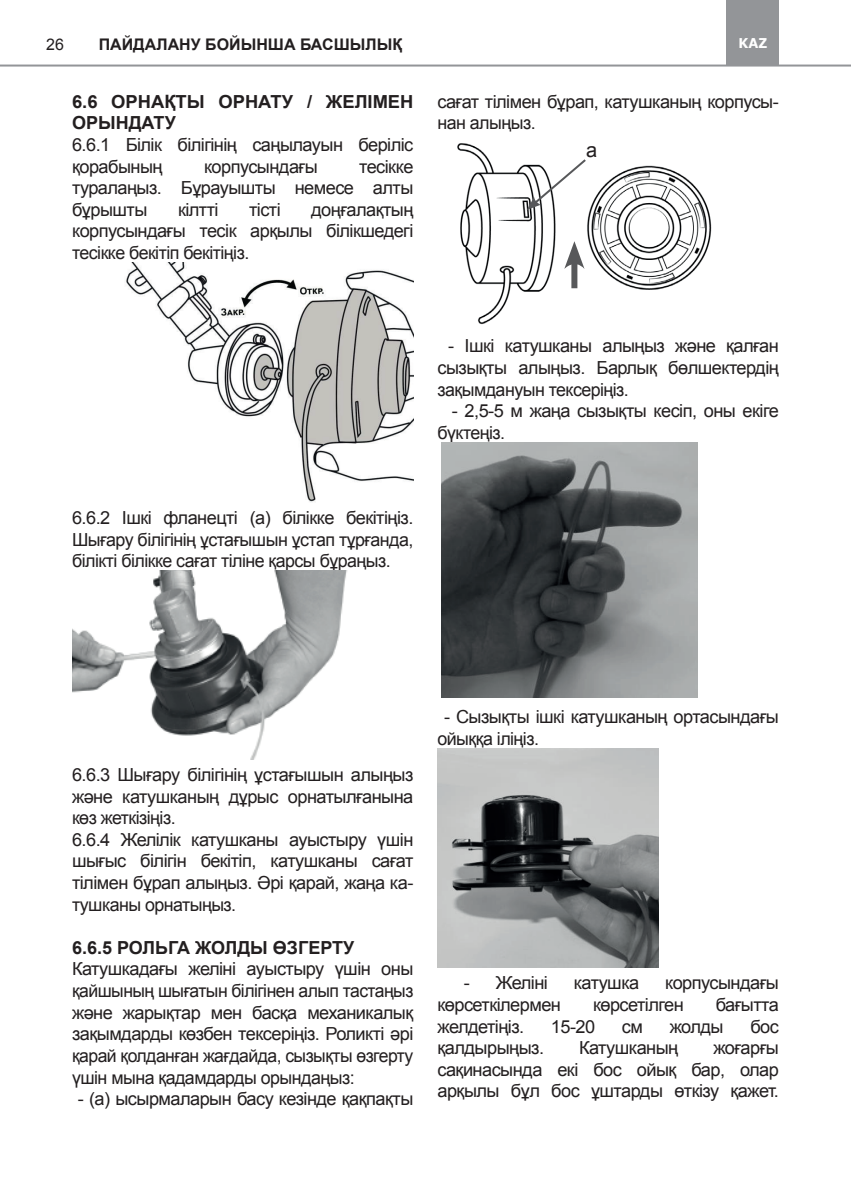
<style>
.page{position:relative;width:851px;height:1191px;background:#fff}
.page>*{position:absolute;margin:0;border:0;box-sizing:border-box;transform-origin:0 0}
.t1{font:20px "Arial";color:#231f20}
.Текст{font:18px/21.6px "Arial";letter-spacing:-.03em;color:#231f20;text-align:justify}
.Текст-2{font:700 18px/21.6px "Arial";color:#231f20}
.t2{font:700 16px "Arial";color:#231f20}
.t3{font:16px "Arial";color:#231f20}
.t4{font:700 13.6px "Verdana";color:#fff;scale:.95 1}
</style>
<div class="page">
<img style="left:125px;top:263px;width:288px;height:239px">
<img style="left:72px;top:571px;width:275px;height:188px">
<img style="left:457px;top:143px;width:255px;height:182px">
<svg style="left:526px;top:157px;width:62px;height:53px"></svg>
<div style="left:571px;top:258px;width:6px;height:30px;background:#57585a"></div>
<svg style="left:564px;top:241px;width:20px;height:28px"></svg>
<img style="left:442px;top:442px;width:255px;height:255px">
<img style="left:437px;top:748px;width:221px;height:219px">
<div style="left:726px;top:0;width:52px;height:66px;background:#939598"></div>
<hr style="left:0;top:65px;width:850px;height:2px;background:#939598">
<p class="t3" style="left:46px;top:34px;width:19px">26</p>
<p class="t2" style="left:99px;top:34px;width:305px">ПАЙДАЛАНУ БОЙЫНША БАСШЫЛЫҚ</p>
<p class="t4" style="left:738px;top:34px;width:32px">KAZ</p>
<p class="Текст-2" style="left:72px;top:91px;width:343px">6.6 ОРНАҚТЫ ОРНАТУ / ЖЕЛІМЕН<br>ОРЫНДАТУ</p>
<p class="Текст" style="left:72px;top:134px;width:343px">6.6.1 Білік білігінің саңылауын беріліс қорабының</p>
<p class="Текст" style="left:72px;top:156px;width:343px;text-indent:287px">тесікке туралаңыз. Бұрауышты немесе алты бұрышты</p>
<p class="Текст" style="left:204px;top:156px;width:115px">корпусындағы</p>
<p class="Текст" style="left:178px;top:199px;width:42px">кілтті</p>
<p class="Текст" style="left:249px;top:199px;width:33px">тісті</p>
<p class="Текст" style="left:72px;top:199px;width:343px;text-indent:239px">доңғалақтың корпусындағы тесік арқылы білікшедегі тесікке бекітіп бекітіңіз.</p>
<p class="Текст" style="left:437px;top:91px;width:343px">сағат тілімен бұрап, катушканың корпусы&shy;нан алыңыз.</p>
<p class="t1" style="left:586px;top:137px;width:13px">а</p>
<p class="Текст" style="left:437px;top:335px;width:343px;text-indent:11px">- Ішкі катушканы алыңыз және қалған сызықты алыңыз. Барлық бөлшектердің зақымдануын тексеріңіз.</p>
<p class="Текст" style="left:437px;top:400px;width:343px;text-indent:14px">- 2,5-5 м жаңа сызықты кесіп, оны екіге бүктеңіз.</p>
<p class="Текст" style="left:72px;top:507px;width:343px">6.6.2 Ішкі фланецті (а) білікке бекітіңіз.<br>Шығару білігінің ұстағышын ұстап тұрғанда, білікті білікке сағат тіліне қарсы бұраңыз.</p>
<p class="Текст" style="left:72px;top:764px;width:343px">6.6.3 Шығару білігінің ұстағышын алыңыз және катушканың дұрыс орнатылғанына көз жеткізіңіз.</p>
<p class="Текст" style="left:72px;top:829px;width:343px">6.6.4 Желілік катушканы ауыстыру үшін шығыс білігін бекітіп, катушканы сағат тілімен бұрап алыңыз. Әрі қарай, жаңа ка&shy;тушканы орнатыңыз.</p>
<p class="Текст-2" style="left:72px;top:937px;width:284px">6.6.5 РОЛЬГА ЖОЛДЫ ӨЗГЕРТУ</p>
<p class="Текст" style="left:72px;top:958px;width:343px">Катушкадағы желіні ауыстыру үшін оны қайшының шығатын білігінен алып тастаңыз және жарықтар мен басқа механикалық зақымдарды көзбен тексеріңіз. Роликті әрі қарай қолданған жағдайда, сызықты өзгерту үшін мына қадамдарды орындаңыз:</p>
<p class="Текст" style="left:78px;top:1088px;width:337px">- (а) ысырмаларын басу кезінде қақпақты</p>
<p class="Текст" style="left:437px;top:706px;width:343px;text-indent:7px">- Сызықты ішкі катушканың ортасындағы ойыққа іліңіз.</p>
<p class="Текст" style="left:464px;top:972px;width:85px">- Желіні</p>
<p class="Текст" style="left:573px;top:972px;width:67px">катушка</p>
<p class="Текст" style="left:665px;top:972px;width:115px">корпусындағы</p>
<p class="Текст" style="left:437px;top:994px;width:125px">көрсеткілермен</p>
<p class="Текст" style="left:593px;top:994px;width:92px">көрсетілген</p>
<p class="Текст" style="left:715px;top:994px;width:65px">бағытта</p>
<p class="Текст" style="left:437px;top:1015px;width:88px">желдетіңіз.</p>
<p class="Текст" style="left:551px;top:1015px;width:46px">15-20</p>
<p class="Текст" style="left:622px;top:1015px;width:23px">см</p>
<p class="Текст" style="left:669px;top:1015px;width:55px">жолды</p>
<p class="Текст" style="left:750px;top:1015px;width:30px">бос</p>
<p class="Текст" style="left:437px;top:1037px;width:108px">қалдырыңыз.</p>
<p class="Текст" style="left:579px;top:1037px;width:101px">Катушканың</p>
<p class="Текст" style="left:437px;top:1037px;width:343px;text-indent:276px">жоғарғы сақинасында екі бос ойық бар, олар арқылы бұл бос ұштарды өткізу қажет.</p>
</div>
